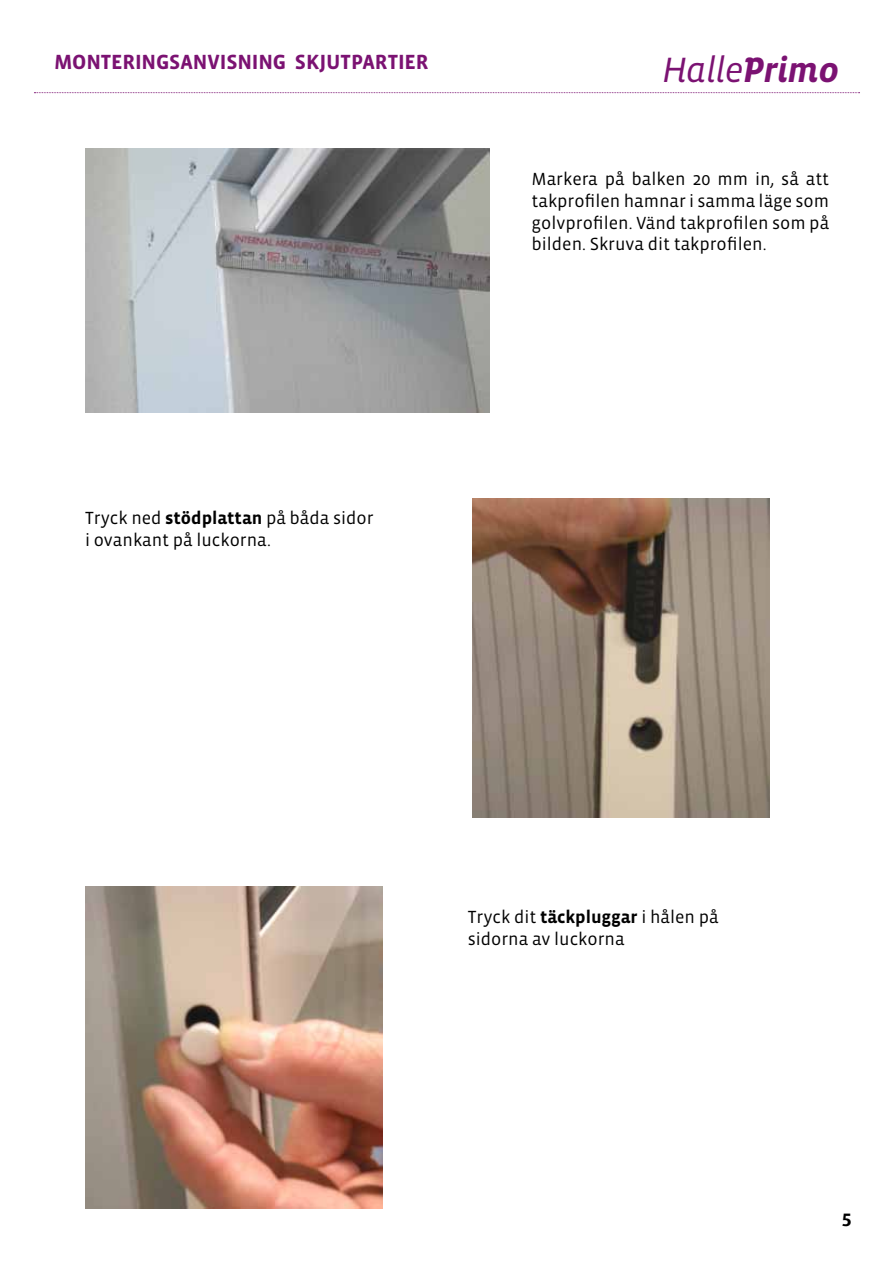
<style>
.page{position:relative;width:893px;height:1263px;background:#fff}
.page>*{position:absolute;margin:0;border:0;box-sizing:border-box;transform-origin:0 0}
.t1{font:italic 36px "Vista Sans OT";letter-spacing:-.025em;color:#7b1272}
.t2{font:700 21px "Vista Sans OT";letter-spacing:-.005em;color:#7b1272}
.t3{font:18px/21.6px "Vista Sans OT";color:#000}
.t4{font:700 18px "Dax";color:#000}
.s1{font-weight:700}
</style>
<div class="page">
<svg style="left:34px;top:92px;width:826px;height:1px"></svg>
<img style="left:85px;top:149px;width:404px;height:264px">
<img style="left:472px;top:499px;width:298px;height:318px">
<img style="left:85px;top:886px;width:298px;height:323px">
<p class="t2" style="left:54px;top:51px;width:376px">MONTERINGSANVISNING SKJUTPARTIER</p>
<h1 class="t1" style="left:662px;top:51px;width:178px">Halle<span class="s1">Primo</span></h1>
<p class="t3" style="left:85px;top:508px;width:290px">Tryck ned <span class="s1">STÖDPLATTAN</span> på båda sidor i ovankant på luckorna.</p>
<p class="t3" style="left:531px;top:169px;width:299px;text-align:justify">Markera på balken 20 mm in, så att takprofilen hamnar i samma läge som golvprofilen. Vänd takprofilen som på bilden. Skruva dit takprofilen.</p>
<p class="t3" style="left:468px;top:906px;width:252px">Tryck dit <span class="s1">TÄCKPLUGGAR</span> i hålen på sidorna av luckorna</p>
<p class="t4" style="left:842px;top:1209px;width:12px">5</p>
</div>
